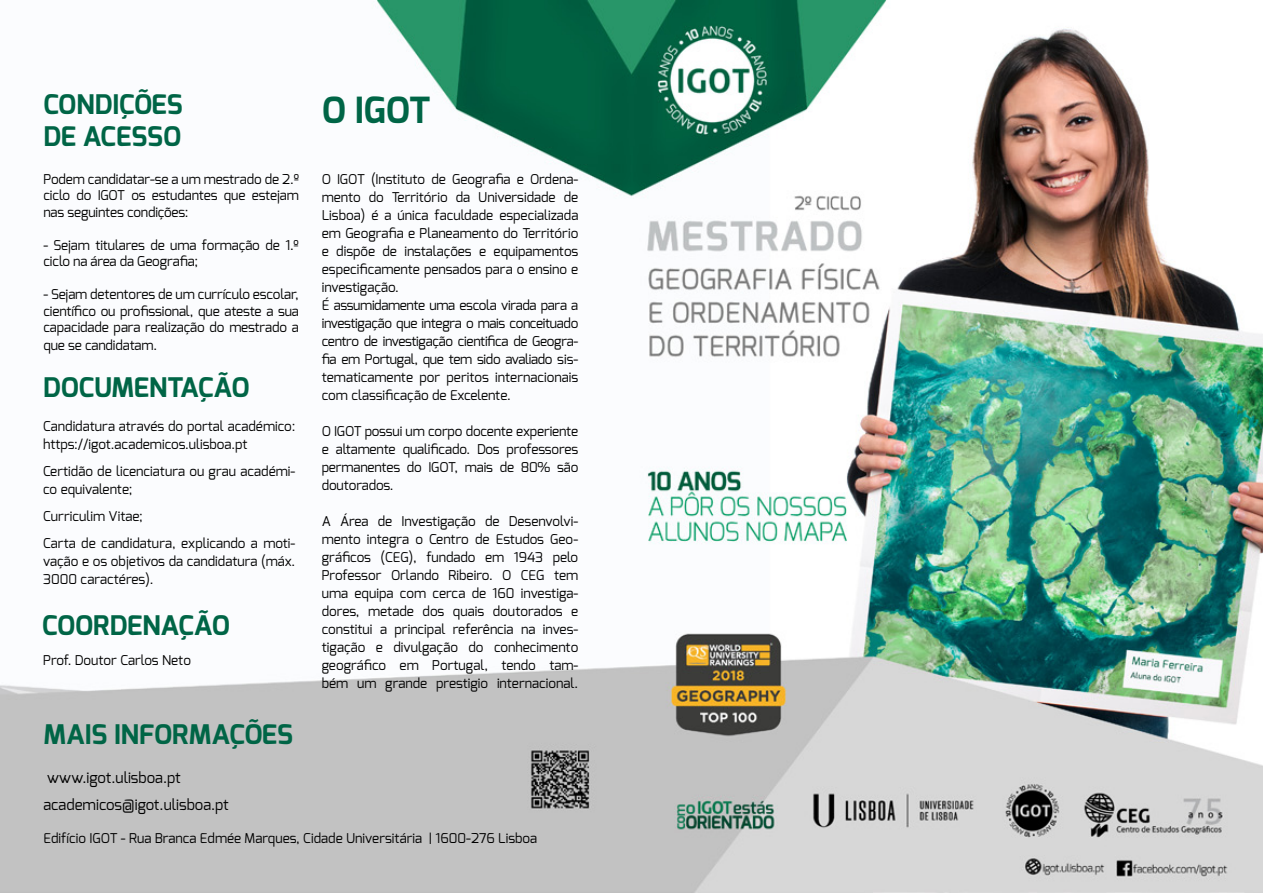
<style>
.page{position:relative;width:1263px;height:893px;background:#fff}
.page>*{position:absolute;margin:0;border:0;box-sizing:border-box;transform-origin:0 0}
.t1{font:700 36px "Exo";color:#006546}
.t2{font:700 27px/32.4px "Exo";color:#006546}
.t3{font:15px/27px "Exo";color:#000}
.t4{font:13.5px/18px "Exo";color:#000}
</style>
<div class="page">
<img style="left:0;top:0;width:1263px;height:893px">
<h2 class="t2" style="left:43px;top:88px;width:141px">CONDIÇÕES<br>DE ACESSO</h2>
<h1 class="t1" style="left:322px;top:87px;width:110px">O IGOT</h1>
<p class="t4" style="left:322px;top:170px;width:258px">O IGOT (Instituto de Geografia e Ordena&shy;mento do Território da Universidade de Lisboa) é a única faculdade especializada em Geografia e Planeamento do Território e dispõe de instalações e equipamentos especificamente pensados para o ensino e investigação.<br>É assumidamente uma escola virada para a investigação que integra o mais conceituado centro de investigação cientifica de Geogra&shy;fia em Portugal, que tem sido avaliado sis&shy;tematicamente por peritos internacionais com classificação de Excelente.</p>
<p class="t4" style="left:322px;top:422px;width:258px;text-align:justify">O IGOT possui um corpo docente experiente e altamente qualificado. Dos professores permanentes do IGOT, mais de 80% são doutorados.</p>
<p class="t4" style="left:322px;top:512px;width:258px;text-align:justify">A Área de Investigação de Desenvolvi&shy;mento integra o Centro de Estudos Geo&shy;gráficos (CEG), fundado em 1943 pelo Professor Orlando Ribeiro. O CEG tem uma equipa com cerca de 160 investiga&shy;dores, metade dos quais doutorados e constitui a principal referência na inves&shy;tigação e divulgação do conhecimento geográfico em Portugal, tendo tam&shy;bém um grande prestigio internacional.</p>
<p class="t4" style="left:43px;top:170px;width:257px;line-height:16.5px;text-align:justify">Podem candidatar-se a um mestrado de 2.º ciclo do IGOT os estudantes que estejam nas seguintes condições:</p>
<p class="t4" style="left:43px;top:236px;width:257px;line-height:16.5px">- Sejam titulares de uma formação de 1.º ciclo na área da Geografia;</p>
<p class="t4" style="left:43px;top:286px;width:257px;line-height:16.5px;text-align:justify">- Sejam detentores de um currículo escolar, científico ou profissional, que ateste a sua capacidade para realização do mestrado a</p>
<p class="t4" style="left:43px;top:336px;width:115px">que se candidatam.</p>
<h2 class="t2" style="left:43px;top:371px;width:208px">DOCUMENTAÇÃO</h2>
<p class="t4" style="left:43px;top:417px;width:254px">Candidatura através do portal académico: https://igot.academicos.ulisboa.pt</p>
<p class="t4" style="left:43px;top:462px;width:254px">Certidão de licenciatura ou grau académi&shy;co equivalente;</p>
<p class="t4" style="left:43px;top:502px;width:254px;line-height:27px">Curriculim Vitae;<br>Carta de candidatura, explicando a moti-</p>
<p class="t4" style="left:43px;top:552px;width:254px">vação e os objetivos da candidatura (máx.<br>3000 caractéres).</p>
<h2 class="t2" style="left:42px;top:609px;width:189px">COORDENAÇÃO</h2>
<p class="t4" style="left:43px;top:651px;width:149px">Prof. Doutor Carlos Neto</p>
<h2 class="t2" style="left:43px;top:718px;width:17px">MAIS</h2>
<h2 class="t2" style="left:114px;top:718px;width:59px">INFORMAÇÕES</h2>
<p class="t3" style="left:43px;top:764px;width:187px">www.igot.ulisboa.pt academicos@igot.ulisboa.pt</p>
<p class="t4" style="left:43px;top:829px;width:495px">Edifício IGOT - Rua Branca Edmée Marques, Cidade Universitária | 1600-276 Lisboa</p>
</div>
